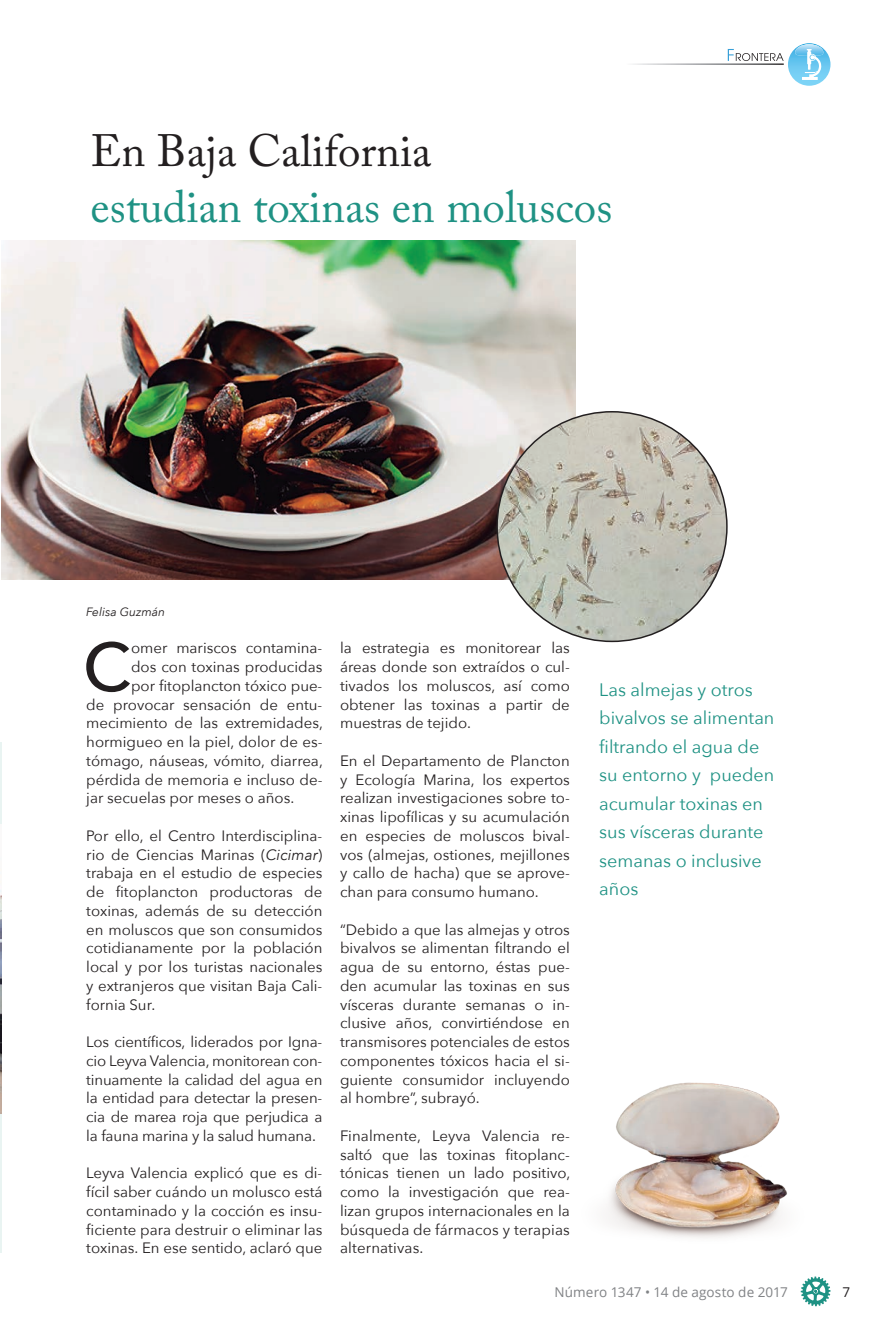
<style>
.page{position:relative;width:895px;height:1341px;background:#fff}
.page>*{position:absolute;margin:0;border:0;box-sizing:border-box;transform-origin:0 0}
.t1{font:500 67.95px "Avenir Next";color:#231f20}
.t2{font:45px "Adobe Caslon Pro";color:#1f9284}
.t3{font:45px "Adobe Caslon Pro";color:#231f20}
.t4{font:18px/28.5px "Avenir Next";color:#1f9284}
.t5{font:15px/18.8px "Avenir Next";color:#231f20;text-align:justify}
.t6{font:13.5px "Open Sans";letter-spacing:.005em;color:#808285}
.t7{font:13.5px "Open Sans";color:#231f20}
.t8{font:italic 12px "Avenir Next";color:#231f20}
.s1{font-style:italic}
</style>
<div class="page">
<svg style="left:800px;top:1276px;width:30px;height:30px"></svg>
<hr style="left:0;top:743px;width:2px;height:510px;background:#1f9284">
<img style="left:0;top:825px;width:1px;height:289px">
<img style="left:1px;top:241px;width:574px;height:339px">
<img style="left:497px;top:412px;width:229px;height:229px;border-radius:115px">
<img style="left:608px;top:1082px;width:179px;height:156px">
<svg style="left:633px;top:63px;width:94px;height:2px"></svg>
<svg style="left:727px;top:43px;width:103px;height:43px"></svg>
<h2 class="t3" style="left:90px;top:124px;width:342px">En Baja California</h2>
<h2 class="t2" style="left:90px;top:180px;width:523px">estudian toxinas en moluscos</h2>
<p class="t8" style="left:86px;top:601px;width:80px">Felisa Guzmán</p>
<h1 class="t1" style="left:83px;top:609px;width:50px">C</h1>
<p class="t5" style="left:131px;top:638px;width:193px">omer mariscos contamina-</p>
<p class="t5" style="left:131px;top:657px;width:193px">dos con toxinas producidas</p>
<p class="t5" style="left:131px;top:676px;width:193px">por fitoplancton tóxico pue-</p>
<p class="t5" style="left:86px;top:694px;width:237px">de provocar sensación de entu-</p>
<p class="t5" style="left:86px;top:713px;width:238px">mecimiento de las extremidades,</p>
<p class="t5" style="left:86px;top:732px;width:238px">hormigueo en la piel, dolor de es-</p>
<p class="t5" style="left:86px;top:751px;width:238px">tómago, náuseas, vómito, diarrea,</p>
<p class="t5" style="left:86px;top:769px;width:238px">pérdida de memoria e incluso de-</p>
<p class="t5" style="left:86px;top:788px;width:209px">jar secuelas por meses o años.</p>
<p class="t5" style="left:86px;top:826px;width:238px">Por ello, el Centro Interdisciplina&shy;rio de Ciencias Marinas (<span class="s1">Cicimar</span>) trabaja en el estudio de especies de fitoplancton productoras de toxinas, además de su detección en moluscos que son consumidos cotidianamente por la población local y por los turistas nacionales y extranjeros que visitan Baja Cali&shy;fornia Sur.</p>
<p class="t5" style="left:86px;top:1032px;width:237px">Los científicos, liderados por Igna&shy;cio Leyva Valencia, monitorean con&shy;tinuamente la calidad del agua en la entidad para detectar la presen&shy;cia de marea roja que perjudica a la fauna marina y la salud humana.</p>
<p class="t5" style="left:86px;top:1163px;width:237px">Leyva Valencia explicó que es di&shy;fícil saber cuándo un molusco está contaminado y la cocción es insu&shy;ficiente para destruir o eliminar las toxinas. En ese sentido, aclaró que</p>
<p class="t5" style="left:340px;top:638px;width:231px">la estrategia es monitorear las áreas donde son extraídos o cul&shy;tivados los moluscos, así como obtener las toxinas a partir de muestras de tejido.</p>
<p class="t5" style="left:340px;top:751px;width:231px">En el Departamento de Plancton y Ecología Marina, los expertos realizan investigaciones sobre to&shy;xinas lipofílicas y su acumulación en especies de moluscos bival&shy;vos (almejas, ostiones, mejillones y callo de hacha) que se aprove&shy;chan para consumo humano.</p>
<p class="t5" style="left:340px;top:919px;width:231px">“Debido a que las almejas y otros bivalvos se alimentan filtrando el agua de su entorno, éstas pue&shy;den acumular las toxinas en sus vísceras durante semanas o in&shy;clusive años, convirtiéndose en transmisores potenciales de estos componentes tóxicos hacia el si&shy;guiente consumidor incluyendo al hombre”, subrayó.</p>
<p class="t5" style="left:340px;top:1126px;width:232px">Finalmente, Leyva Valencia re&shy;saltó que las toxinas fitoplanc&shy;tónicas tienen un lado positivo, como la investigación que rea&shy;lizan grupos internacionales en la búsqueda de fármacos y terapias alternativas.</p>
<p class="t4" style="left:599px;top:675px;width:177px">Las almejas y otros bivalvos se alimentan filtrando el agua de su entorno y pueden acumular toxinas en sus vísceras durante semanas o inclusive años</p>
<p class="t6" style="left:554px;top:1282px;width:235px">Número 1347 • 14 de agosto de 2017</p>
<p class="t7" style="left:842px;top:1282px;width:9px">7</p>
</div>
